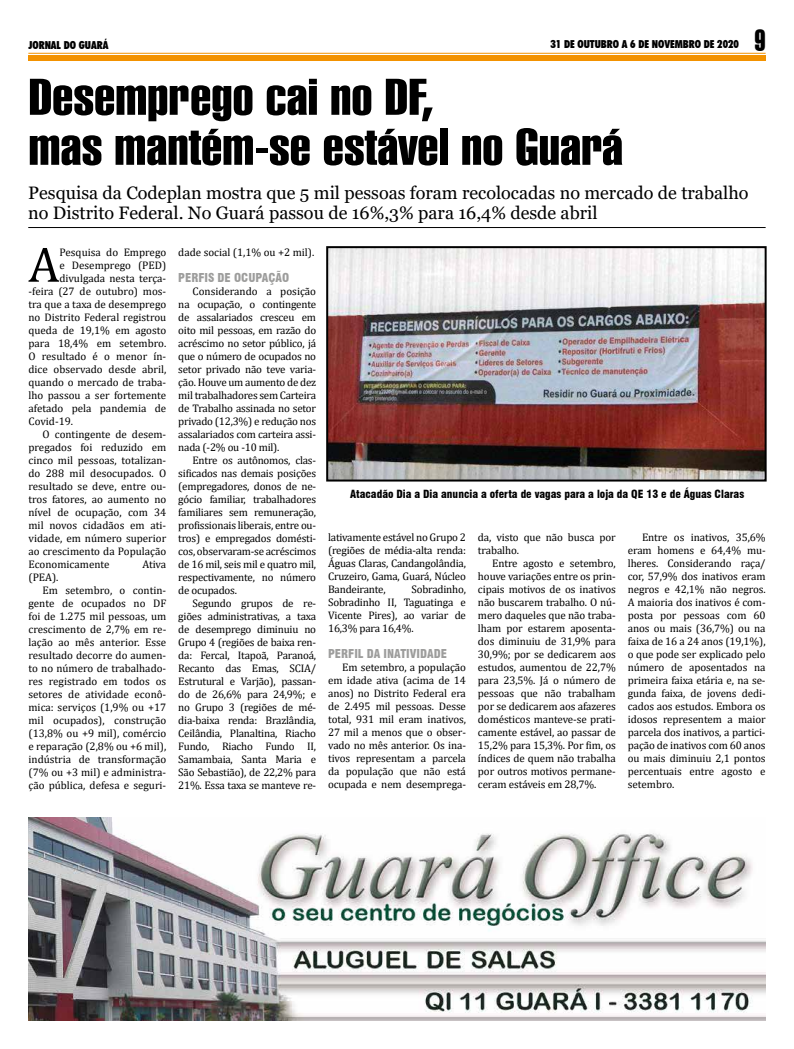
<style>
.page{position:relative;width:794px;height:1049px;background:#fff}
.page>*{position:absolute;margin:0;border:0;box-sizing:border-box;transform-origin:0 0}
.t1{font:50px/50px "Swiss 911 BT Extra Compressed";color:#000;scale:1.25 1}
.t2{font:50px "Cambria";color:#000}
.t3{font:29.6px "Swiss 911 BT Extra Compressed";color:#000}
.t4{font:18px/20px "Georgia";color:#000}
.t5{font:900 condensed 12px "Swiss 721 BT";color:#9d9d9c}
.t6{font:11px/13px "Cambria";color:#000;text-align:justify}
.t7{font:900 condensed 11px "Swiss 721 BT";color:#000}
.t8{font:900 condensed 11px "Futura BT";color:#000}
</style>
<div class="page">
<div style="left:28px;top:55px;width:737px;height:6px;background:#f39200"></div>
<hr style="left:28px;top:53px;width:737px;height:1px;background:#f39200">
<img style="left:28px;top:818px;width:737px;height:202px">
<hr style="left:28px;top:227px;width:737px;height:1px;background:#000">
<img style="left:326px;top:246px;width:441px;height:236px">
<p class="t8" style="left:28px;top:38px;width:82px">JORNAL DO GUARÁ</p>
<p class="t8" style="left:550px;top:37px;width:190px">31 DE OUTUBRO A 6 DE NOVEMBRO DE 2020</p>
<h2 class="t3" style="left:754px;top:24px;width:13px">9</h2>
<h1 class="t1" style="left:28px;top:73px;width:477px">Desemprego cai no DF,<br>mas mantém-se estável no Guará</h1>
<h3 class="t4" style="left:28px;top:183px;width:722px">Pesquisa da Codeplan mostra que 5 mil pessoas foram recolocadas no mercado de trabalho no Distrito Federal. No Guará passou de 16%,3% para 16,4% desde abril</h3>
<h1 class="t2" style="left:28px;top:235px;width:33px">A</h1>
<p class="t6" style="left:59px;top:245px;width:108px">Pesquisa do Emprego</p>
<p class="t6" style="left:59px;top:258px;width:108px">e Desemprego (PED)</p>
<p class="t6" style="left:59px;top:271px;width:108px">divulgada nesta terça-</p>
<p class="t6" style="left:28px;top:284px;width:139px">-feira (27 de outubro) mos-</p>
<p class="t6" style="left:28px;top:297px;width:139px">tra que a taxa de desemprego</p>
<p class="t6" style="left:28px;top:310px;width:139px">no Distrito Federal registrou</p>
<p class="t6" style="left:28px;top:323px;width:139px">queda de 19,1% em agosto</p>
<p class="t6" style="left:28px;top:336px;width:139px">para 18,4% em setembro.</p>
<p class="t6" style="left:28px;top:349px;width:139px">O resultado é o menor ín-</p>
<p class="t6" style="left:28px;top:362px;width:139px">dice observado desde abril,</p>
<p class="t6" style="left:28px;top:375px;width:139px">quando o mercado de traba-</p>
<p class="t6" style="left:28px;top:388px;width:139px">lho passou a ser fortemente</p>
<p class="t6" style="left:28px;top:401px;width:139px">afetado pela pandemia de</p>
<p class="t6" style="left:28px;top:414px;width:46px">Covid-19.</p>
<p class="t6" style="left:43px;top:427px;width:125px">O contingente de desem-</p>
<p class="t6" style="left:28px;top:440px;width:139px">pregados foi reduzido em</p>
<p class="t6" style="left:28px;top:453px;width:139px">cinco mil pessoas, totalizan-</p>
<p class="t6" style="left:28px;top:466px;width:139px">do 288 mil desocupados. O</p>
<p class="t6" style="left:28px;top:479px;width:139px">resultado se deve, entre ou-</p>
<p class="t6" style="left:28px;top:492px;width:139px">tros fatores, ao aumento no</p>
<p class="t6" style="left:28px;top:505px;width:139px">nível de ocupação, com 34</p>
<p class="t6" style="left:28px;top:518px;width:139px">mil novos cidadãos em ati-</p>
<p class="t6" style="left:28px;top:531px;width:139px">vidade, em número superior</p>
<p class="t6" style="left:28px;top:544px;width:139px">ao crescimento da População</p>
<p class="t6" style="left:28px;top:557px;width:83px">Economicamente</p>
<p class="t6" style="left:142px;top:557px;width:25px">Ativa</p>
<p class="t6" style="left:28px;top:570px;width:32px">(PEA).</p>
<p class="t6" style="left:43px;top:583px;width:125px">Em setembro, o contin-</p>
<p class="t6" style="left:28px;top:596px;width:139px">gente de ocupados no DF</p>
<p class="t6" style="left:28px;top:609px;width:139px">foi de 1.275 mil pessoas, um</p>
<p class="t6" style="left:28px;top:622px;width:139px">crescimento de 2,7% em re-</p>
<p class="t6" style="left:28px;top:635px;width:139px">lação ao mês anterior. Esse</p>
<p class="t6" style="left:28px;top:648px;width:139px">resultado decorre do aumen-</p>
<p class="t6" style="left:28px;top:661px;width:139px">to no número de trabalhado-</p>
<p class="t6" style="left:28px;top:674px;width:139px">res registrado em todos os</p>
<p class="t6" style="left:28px;top:687px;width:139px">setores de atividade econô-</p>
<p class="t6" style="left:28px;top:700px;width:139px">mica: serviços (1,9% ou +17</p>
<p class="t6" style="left:28px;top:713px;width:139px">mil ocupados), construção</p>
<p class="t6" style="left:28px;top:726px;width:139px">(13,8% ou +9 mil), comércio</p>
<p class="t6" style="left:28px;top:739px;width:139px">e reparação (2,8% ou +6 mil),</p>
<p class="t6" style="left:28px;top:752px;width:139px">indústria de transformação</p>
<p class="t6" style="left:28px;top:765px;width:139px">(7% ou +3 mil) e administra-</p>
<p class="t6" style="left:28px;top:778px;width:139px">ção pública, defesa e seguri-</p>
<p class="t6" style="left:178px;top:245px;width:138px">dade social (1,1% ou +2 mil).</p>
<p class="t5" style="left:178px;top:270px;width:112px">PERFIS DE OCUPAÇÃO</p>
<p class="t6" style="left:178px;top:284px;width:139px;text-indent:14px">Considerando a posição na ocupação, o contingente de assalariados cresceu em oito mil pessoas, em razão do acréscimo no setor público, já que o número de ocupados no setor privado não teve varia&shy;ção. Houve um aumento de dez mil trabalhadores sem Carteira de Trabalho assinada no setor privado (12,3%) e redução nos assalariados com carteira assi&shy;nada (-2% ou -10 mil).</p>
<p class="t6" style="left:178px;top:453px;width:139px;text-indent:14px">Entre os autônomos, clas&shy;sificados nas demais posições (empregadores, donos de ne&shy;gócio familiar, trabalhadores familiares sem remuneração, profissionais liberais, entre ou&shy;tros) e empregados domésti&shy;cos, observaram-se acréscimos de 16 mil, seis mil e quatro mil, respectivamente, no número de ocupados.</p>
<p class="t6" style="left:178px;top:596px;width:139px;text-indent:14px">Segundo grupos de re&shy;giões administrativas, a taxa de desemprego diminuiu no Grupo 4 (regiões de baixa ren&shy;da: Fercal, Itapoã, Paranoá, Recanto das Emas, SCIA/ Estrutural e Varjão), passan&shy;do de 26,6% para 24,9%; e no Grupo 3 (regiões de mé&shy;dia-baixa renda: Brazlândia, Ceilândia, Planaltina, Riacho Fundo, Riacho Fundo II, Samambaia, Santa Maria e São Sebastião), de 22,2% para 21%. Essa taxa se manteve re-</p>
<p class="t7" style="left:350px;top:488px;width:396px">Atacadão Dia a Dia anuncia a oferta de vagas para a loja da QE 13 e de Águas Claras</p>
<p class="t6" style="left:328px;top:531px;width:139px">lativamente estável no Grupo 2 (regiões de média-alta renda:<br>Águas Claras, Candangolândia, Cruzeiro, Gama, Guará, Núcleo Bandeirante,</p>
<p class="t6" style="left:328px;top:583px;width:139px;text-indent:83px">Sobradinho, Sobradinho II, Taguatinga e Vicente Pires), ao variar de 16,3% para 16,4%.</p>
<p class="t5" style="left:328px;top:646px;width:120px">PERFIL DA INATIVIDADE</p>
<p class="t6" style="left:328px;top:660px;width:139px;text-indent:14px">Em setembro, a população em idade ativa (acima de 14 anos) no Distrito Federal era de 2.495 mil pessoas. Desse total, 931 mil eram inativos, 27 mil a menos que o obser&shy;vado no mês anterior. Os ina&shy;tivos representam a parcela da população que não está ocupada e nem desemprega-</p>
<p class="t6" style="left:478px;top:530px;width:139px">da, visto que não busca por trabalho.</p>
<p class="t6" style="left:478px;top:556px;width:139px;text-indent:14px">Entre agosto e setembro, houve variações entre os prin&shy;cipais motivos de os inativos não buscarem trabalho. O nú&shy;mero daqueles que não traba&shy;lham por estarem aposenta&shy;dos diminuiu de 31,9% para 30,9%; por se dedicarem aos estudos, aumentou de 22,7% para 23,5%. Já o número de pessoas que não trabalham por se dedicarem aos afazeres domésticos manteve-se prati&shy;camente estável, ao passar de 15,2% para 15,3%. Por fim, os índices de quem não trabalha por outros motivos permane&shy;ceram estáveis em 28,7%.</p>
<p class="t6" style="left:628px;top:531px;width:139px;text-indent:14px">Entre os inativos, 35,6% eram homens e 64,4% mu&shy;lheres. Considerando raça/ cor, 57,9% dos inativos eram negros e 42,1% não negros.<br>A maioria dos inativos é com&shy;posta por pessoas com 60 anos ou mais (36,7%) ou na faixa de 16 a 24 anos (19,1%), o que pode ser explicado pelo número de aposentados na primeira faixa etária e, na se&shy;gunda faixa, de jovens dedi&shy;cados aos estudos. Embora os idosos representem a maior parcela dos inativos, a partici&shy;pação de inativos com 60 anos ou mais diminuiu 2,1 pontos percentuais entre agosto e setembro.</p>
</div>
